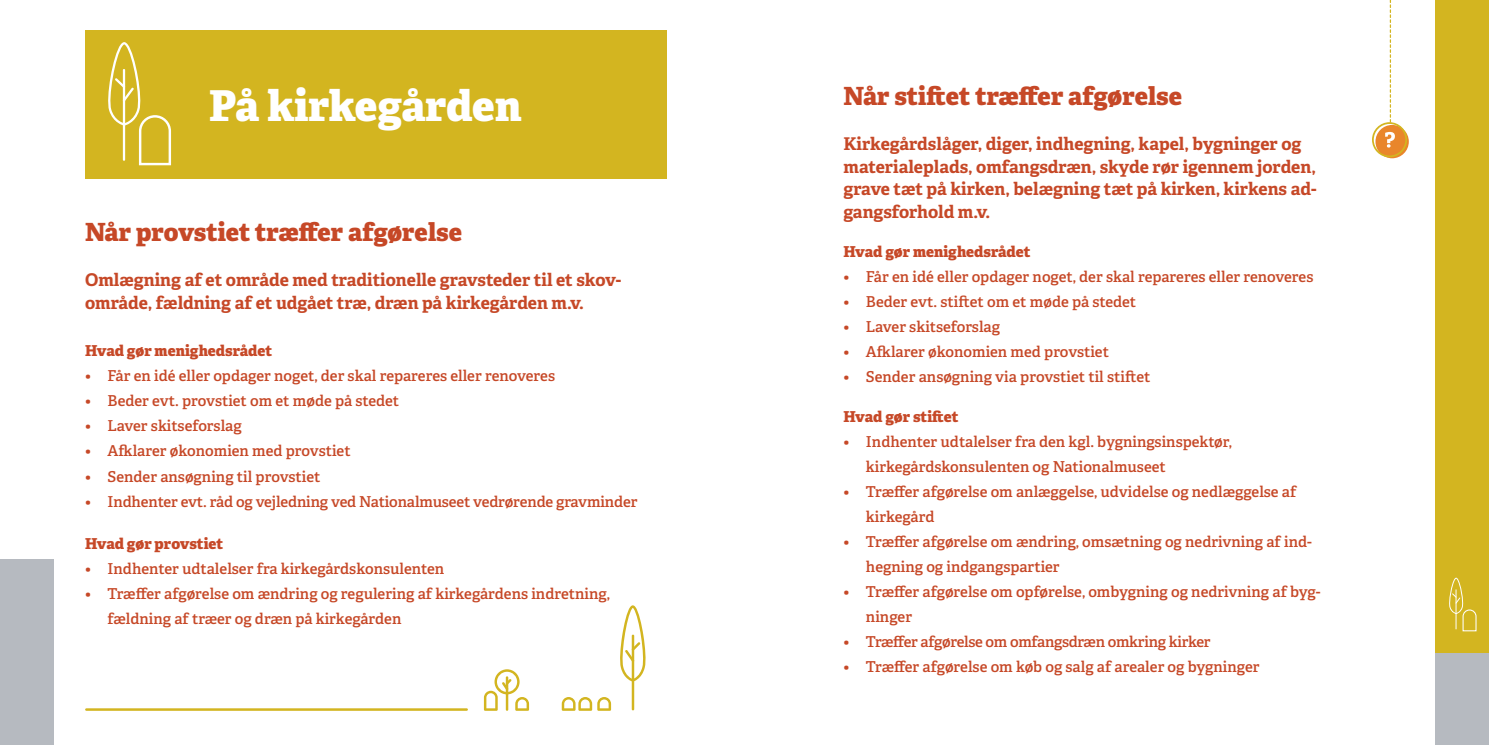
<style>
.page{position:relative;width:1489px;height:745px;background:#fff}
.page>*{position:absolute;margin:0;border:0;box-sizing:border-box;transform-origin:0 0}
.t1{font:800 42.5px "Adelle";letter-spacing:-.01em;color:#fff}
.t2{font:800 25px "Adelle";color:#c64827}
.t3{font:700 17.5px/22.5px "Adelle";letter-spacing:-.005em;color:#c64827}
.t4{font:600 15px/25px "Adelle";color:#c64827}
.t5{font:800 15px "Adelle";letter-spacing:-.005em;color:#c64827}
.t6{font:600 15px "Adelle";letter-spacing:-.02em;color:#c64827}
</style>
<div class="page">
<div style="left:85px;top:30px;width:581px;height:149px;background:#d3b520"></div>
<svg style="left:108px;top:42px;width:64px;height:124px"></svg>
<svg style="left:561px;top:697px;width:50px;height:13px"></svg>
<hr style="left:631px;top:634px;width:3px;height:76px;background:#d3b520">
<svg style="left:620px;top:605px;width:26px;height:76px"></svg>
<svg style="left:484px;top:669px;width:45px;height:41px"></svg>
<hr style="left:86px;top:707px;width:380px;height:3px;background:#d3b520">
<svg style="left:1375px;top:125px;width:33px;height:33px"></svg>
<svg style="left:1372px;top:0;width:34px;height:157px"></svg>
<div style="left:1435px;top:0;width:53px;height:744px;background:#b6bac0"></div>
<div style="left:1435px;top:0;width:53px;height:652px;background:#d3b520"></div>
<svg style="left:1449px;top:577px;width:27px;height:54px"></svg>
<div style="left:0;top:559px;width:53px;height:185px;background:#b6bac0"></div>
<h1 class="t1" style="left:209px;top:78px;width:314px">På kirkegården</h1>
<h2 class="t2" style="left:85px;top:216px;width:378px">Når provstiet træffer afgørelse</h2>
<p class="t3" style="left:85px;top:269px;width:538px">Omlægning af et område med traditionelle gravsteder til et skov&shy;område, fældning af et udgået træ, dræn på kirkegården m.v.</p>
<p class="t5" style="left:85px;top:341px;width:189px">Hvad gør menighedsrådet</p>
<p class="t4" style="left:85px;top:363px;width:471px">• Får en idé eller opdager noget, der skal repareres eller renoveres</p>
<p class="t4" style="left:85px;top:388px;width:316px">• Beder evt. provstiet om et møde på stedet</p>
<p class="t4" style="left:85px;top:413px;width:158px">• Laver skitseforslag</p>
<p class="t4" style="left:85px;top:438px;width:267px">• Afklarer økonomien med provstiet</p>
<p class="t4" style="left:85px;top:463px;width:237px">• Sender ansøgning til provstiet</p>
<p class="t4" style="left:85px;top:488px;width:554px">• Indhenter evt. råd og vejledning ved Nationalmuseet vedrørende gravminder</p>
<p class="t5" style="left:85px;top:533px;width:140px">Hvad gør provstiet</p>
<p class="t4" style="left:85px;top:556px;width:360px">• Indhenter udtalelser fra kirkegårdskonsulenten</p>
<p class="t4" style="left:108px;top:581px;width:504px;text-indent:-22px">• Træffer afgørelse om ændring og regulering af kirkegårdens indretning, fældning af træer og dræn på kirkegården</p>
<h2 class="t2" style="left:843px;top:80px;width:340px">Når stiftet træffer afgørelse</h2>
<p class="t3" style="left:843px;top:133px;width:474px">Kirkegårdslåger, diger, indhegning, kapel, bygninger og materialeplads, omfangsdræn, skyde rør igennem jorden, grave tæt på kirken, belægning tæt på kirken, kirkens ad&shy;gangsforhold m.v.</p>
<p class="t5" style="left:843px;top:241px;width:189px">Hvad gør menighedsrådet</p>
<p class="t4" style="left:843px;top:264px;width:471px">• Får en idé eller opdager noget, der skal repareres eller renoveres</p>
<p class="t4" style="left:843px;top:289px;width:294px">• Beder evt. stiftet om et møde på stedet</p>
<p class="t4" style="left:843px;top:314px;width:158px">• Laver skitseforslag</p>
<p class="t4" style="left:843px;top:339px;width:267px">• Afklarer økonomien med provstiet</p>
<p class="t4" style="left:843px;top:364px;width:309px">• Sender ansøgning via provstiet til stiftet</p>
<p class="t5" style="left:843px;top:406px;width:117px">Hvad gør stiftet</p>
<p class="t4" style="left:865px;top:429px;width:367px;text-indent:-22px">• Indhenter udtalelser fra den kgl. bygningsinspektør, kirkegårdskonsulenten og Nationalmuseet</p>
<p class="t4" style="left:865px;top:479px;width:432px;text-indent:-22px">• Træffer afgørelse om anlæggelse, udvidelse og nedlæggelse af kirkegård</p>
<p class="t4" style="left:865px;top:529px;width:447px;text-indent:-22px">• Træffer afgørelse om ændring, omsætning og nedrivning af ind&shy;hegning og indgangspartier</p>
<p class="t4" style="left:865px;top:579px;width:456px;text-indent:-22px">• Træffer afgørelse om opførelse, ombygning og nedrivning af byg&shy;ninger</p>
<p class="t6" style="left:843px;top:632px;width:369px">• Træffer afgørelse om omfangsdræn omkring kirker</p>
<p class="t4" style="left:843px;top:654px;width:417px">• Træffer afgørelse om køb og salg af arealer og bygninger</p>
</div>
